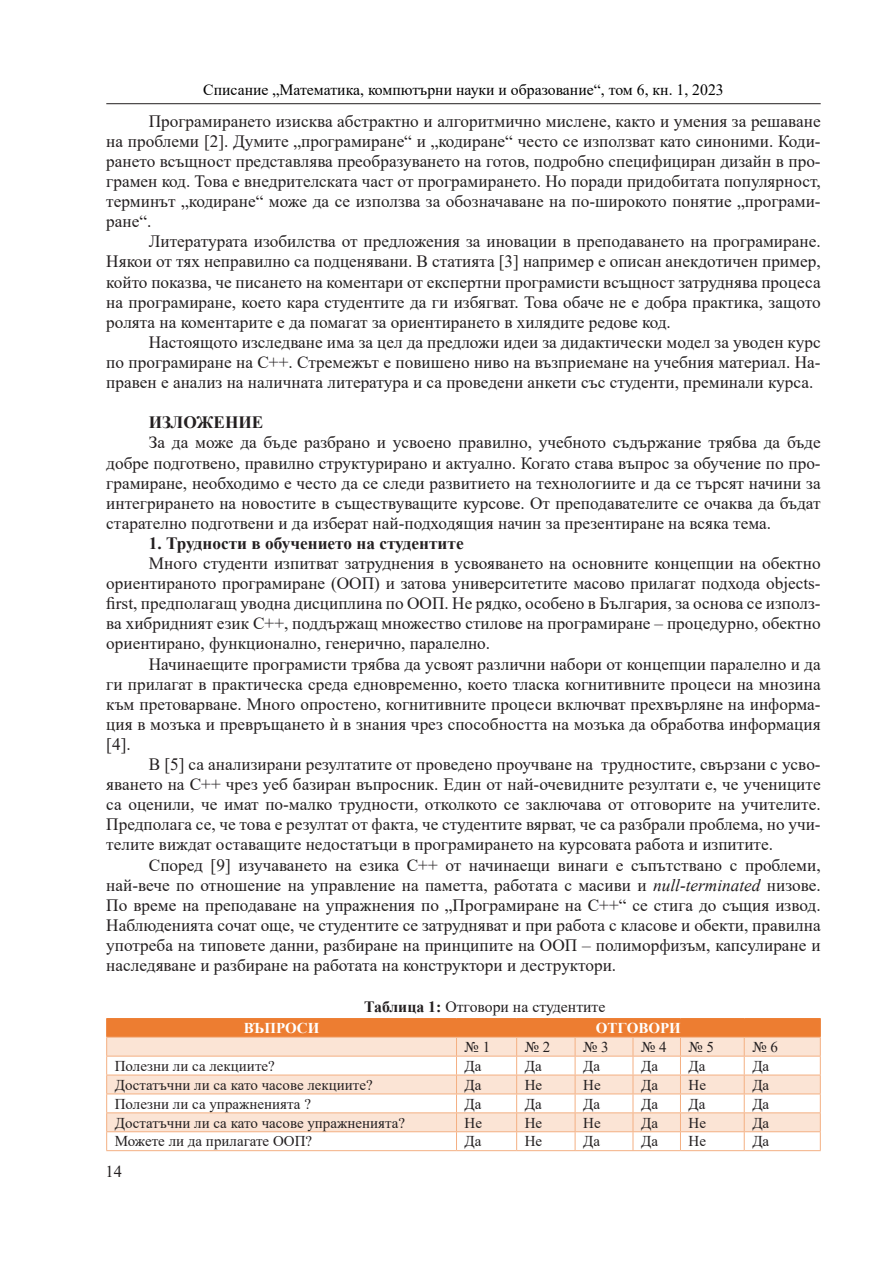
<style>
.page{position:relative;width:893px;height:1263px;background:#fff}
.page>*{position:absolute;margin:0;border:0;box-sizing:border-box;transform-origin:0 0}
.t1{font:17.25px/20.1px "Times New Roman";color:#231f20;text-align:justify}
.List_Paragraph{font:700 17.25px "Times New Roman";color:#231f20}
.heading_1{font:700 17.25px "Times New Roman";color:#231f20}
.t2{font:16.5px "Times New Roman";color:#231f20}
.t3{font:15.75px "Times New Roman";color:#000}
.t4{font:15.75px "Times New Roman";color:#231f20}
.t5{font:15px "Times New Roman";color:#231f20}
.t6{font:700 15px "Times New Roman";color:#fff}
.s1{font-style:italic}
.s2{font-weight:700}
</style>
<div class="page">
<hr style="left:106px;top:103px;width:715px;height:1px;background:#231f20">
<hr style="left:106px;top:1150px;width:350px;height:1px;background:#f4b083">
<hr style="left:456px;top:1150px;width:61px;height:1px;background:#f4b083">
<hr style="left:517px;top:1150px;width:58px;height:1px;background:#f4b083">
<hr style="left:575px;top:1150px;width:58px;height:1px;background:#f4b083">
<hr style="left:633px;top:1150px;width:47px;height:1px;background:#f4b083">
<hr style="left:680px;top:1150px;width:64px;height:1px;background:#f4b083">
<hr style="left:744px;top:1150px;width:77px;height:1px;background:#f4b083">
<svg style="left:106px;top:1018px;width:715px;height:132px"></svg>
<p class="t3" style="left:203px;top:78px;width:522px">Списание „Математика, компютърни науки и образование“, том 6, кн. 1, 2023</p>
<p class="t1" style="left:106px;top:110px;width:716px;text-indent:43px">Програмирането изисква абстрактно и алгоритмично мислене, както и умения за решаване на проблеми [2]. Думите „програмиране“ и „кодиране“ често се използват като синоними. Коди&shy;рането всъщност представлява преобразуването на готов, подробно специфициран дизайн в про&shy;грамен код. Това е внедрителската част от програмирането. Но поради придобитата популярност, терминът „кодиране“ може да се използва за обозначаване на по-широкото понятие „програми&shy;ране“.</p>
<p class="t1" style="left:106px;top:231px;width:716px;text-indent:43px">Литературата изобилства от предложения за иновации в преподаването на програмиране.<br>Някои от тях неправилно са подценявани. В статията [3] например е описан анекдотичен пример, който показва, че писането на коментари от експертни програмисти всъщност затруднява процеса на програмиране, което кара студентите да ги избягват. Това обаче не е добра практика, защото ролята на коментарите е да помагат за ориентирането в хилядите редове код.</p>
<p class="t1" style="left:106px;top:331px;width:716px;text-indent:43px">Настоящото изследване има за цел да предложи идеи за дидактически модел за уводен курс по програмиране на C++. Стремежът е повишено ниво на възприемане на учебния материал. На&shy;правен е анализ на наличната литература и са проведени анкети със студенти, преминали курса.</p>
<p class="heading_1" style="left:149px;top:410px;width:116px">ИЗЛОЖЕНИЕ</p>
<p class="t1" style="left:106px;top:432px;width:716px;text-indent:43px">За да може да бъде разбрано и усвоено правилно, учебното съдържание трябва да бъде добре подготвено, правилно структурирано и актуално. Когато става въпрос за обучение по про&shy;грамиране, необходимо е често да се следи развитието на технологиите и да се търсят начини за интегрирането на новостите в съществуващите курсове. От преподавателите се очаква да бъдат старателно подготвени и да изберат най-подходящия начин за презентиране на всяка тема.</p>
<p class="List_Paragraph" style="left:149px;top:531px;width:316px">1. Трудности в обучението на студентите</p>
<p class="t1" style="left:106px;top:553px;width:716px;text-indent:43px">Много студенти изпитват затруднения в усвояването на основните концепции на обектно ориентираното програмиране (ООП) и затова университетите масово прилагат подхода objects&shy;first, предполагащ уводна дисциплина по ООП. Не рядко, особено в България, за основа се използ&shy;ва хибридният език C++, поддържащ множество стилове на програмиране – процедурно, обектно ориентирано, функционално, генерично, паралелно.</p>
<p class="t1" style="left:106px;top:653px;width:716px;text-indent:43px">Начинаещите програмисти трябва да усвоят различни набори от концепции паралелно и да ги прилагат в практическа среда едновременно, което тласка когнитивните процеси на мнозина към претоварване. Много опростено, когнитивните процеси включват прехвърляне на информа&shy;ция в мозъка и превръщането ѝ в знания чрез способността на мозъка да обработва информация [4].</p>
<p class="t1" style="left:106px;top:754px;width:716px;text-indent:43px">В [5] са анализирани резултатите от проведено проучване на трудностите, свързани с усво&shy;яването на C++ чрез уеб базиран въпросник. Един от най-очевидните резултати е, че учениците са оценили, че имат по-малко трудности, отколкото се заключава от отговорите на учителите.<br>Предполага се, че това е резултат от факта, че студентите вярват, че са разбрали проблема, но учи&shy;телите виждат оставащите недостатъци в програмирането на курсовата работа и изпитите.</p>
<p class="t1" style="left:106px;top:854px;width:716px;text-indent:43px">Според [9] изучаването на езика C++ от начинаещи винаги е съпътствано с проблеми, най-вече по отношение на управление на паметта, работата с масиви и <span class="s1">null-terminated</span> низове.<br>По време на преподаване на упражнения по „Програмиране на C++“ се стига до същия извод.<br>Наблюденията сочат още, че студентите се затрудняват и при работа с класове и обекти, правилна употреба на типовете данни, разбиране на принципите на ООП – полиморфизъм, капсулиране и наследяване и разбиране на работата на конструктори и деструктори.</p>
<p class="t4" style="left:364px;top:996px;width:243px"><span class="s2">Таблица 1:</span> Отговори на студентите</p>
<p class="t6" style="left:244px;top:1017px;width:77px">ВЪПРОСИ</p>
<p class="t6" style="left:596px;top:1017px;width:87px">ОТГОВОРИ</p>
<p class="t5" style="left:465px;top:1036px;width:27px">№ 1</p>
<p class="t5" style="left:525px;top:1036px;width:27px">№ 2</p>
<p class="t5" style="left:583px;top:1036px;width:27px">№ 3</p>
<p class="t5" style="left:641px;top:1036px;width:27px">№ 4</p>
<p class="t5" style="left:689px;top:1036px;width:27px">№ 5</p>
<p class="t5" style="left:752px;top:1036px;width:27px">№ 6</p>
<p class="t5" style="left:115px;top:1055px;width:162px">Полезни ли са лекциите?</p>
<p class="t5" style="left:465px;top:1055px;width:18px">Да</p>
<p class="t5" style="left:525px;top:1055px;width:18px">Да</p>
<p class="t5" style="left:583px;top:1055px;width:18px">Да</p>
<p class="t5" style="left:641px;top:1055px;width:18px">Да</p>
<p class="t5" style="left:689px;top:1055px;width:18px">Да</p>
<p class="t5" style="left:752px;top:1055px;width:18px">Да</p>
<p class="t5" style="left:115px;top:1074px;width:260px">Достатъчни ли са като часове лекциите?</p>
<p class="t5" style="left:465px;top:1074px;width:18px">Да</p>
<p class="t5" style="left:525px;top:1074px;width:19px">Не</p>
<p class="t5" style="left:583px;top:1074px;width:19px">Не</p>
<p class="t5" style="left:641px;top:1074px;width:18px">Да</p>
<p class="t5" style="left:689px;top:1074px;width:19px">Не</p>
<p class="t5" style="left:752px;top:1074px;width:18px">Да</p>
<p class="t5" style="left:115px;top:1093px;width:198px">Полезни ли са упражненията ?</p>
<p class="t5" style="left:465px;top:1093px;width:18px">Да</p>
<p class="t5" style="left:525px;top:1093px;width:18px">Да</p>
<p class="t5" style="left:583px;top:1093px;width:18px">Да</p>
<p class="t5" style="left:641px;top:1093px;width:18px">Да</p>
<p class="t5" style="left:689px;top:1093px;width:18px">Да</p>
<p class="t5" style="left:752px;top:1093px;width:18px">Да</p>
<p class="t5" style="left:115px;top:1112px;width:292px">Достатъчни ли са като часове упражненията?</p>
<p class="t5" style="left:465px;top:1112px;width:19px">Не</p>
<p class="t5" style="left:525px;top:1112px;width:19px">Не</p>
<p class="t5" style="left:583px;top:1112px;width:19px">Не</p>
<p class="t5" style="left:641px;top:1112px;width:18px">Да</p>
<p class="t5" style="left:689px;top:1112px;width:19px">Не</p>
<p class="t5" style="left:752px;top:1112px;width:18px">Да</p>
<p class="t5" style="left:115px;top:1131px;width:199px">Можете ли да прилагате ООП?</p>
<p class="t5" style="left:465px;top:1131px;width:18px">Да</p>
<p class="t5" style="left:525px;top:1131px;width:19px">Не</p>
<p class="t5" style="left:583px;top:1131px;width:18px">Да</p>
<p class="t5" style="left:641px;top:1131px;width:18px">Да</p>
<p class="t5" style="left:689px;top:1131px;width:19px">Не</p>
<p class="t5" style="left:752px;top:1131px;width:18px">Да</p>
<p class="t2" style="left:105px;top:1159px;width:18px">14</p>
</div>
